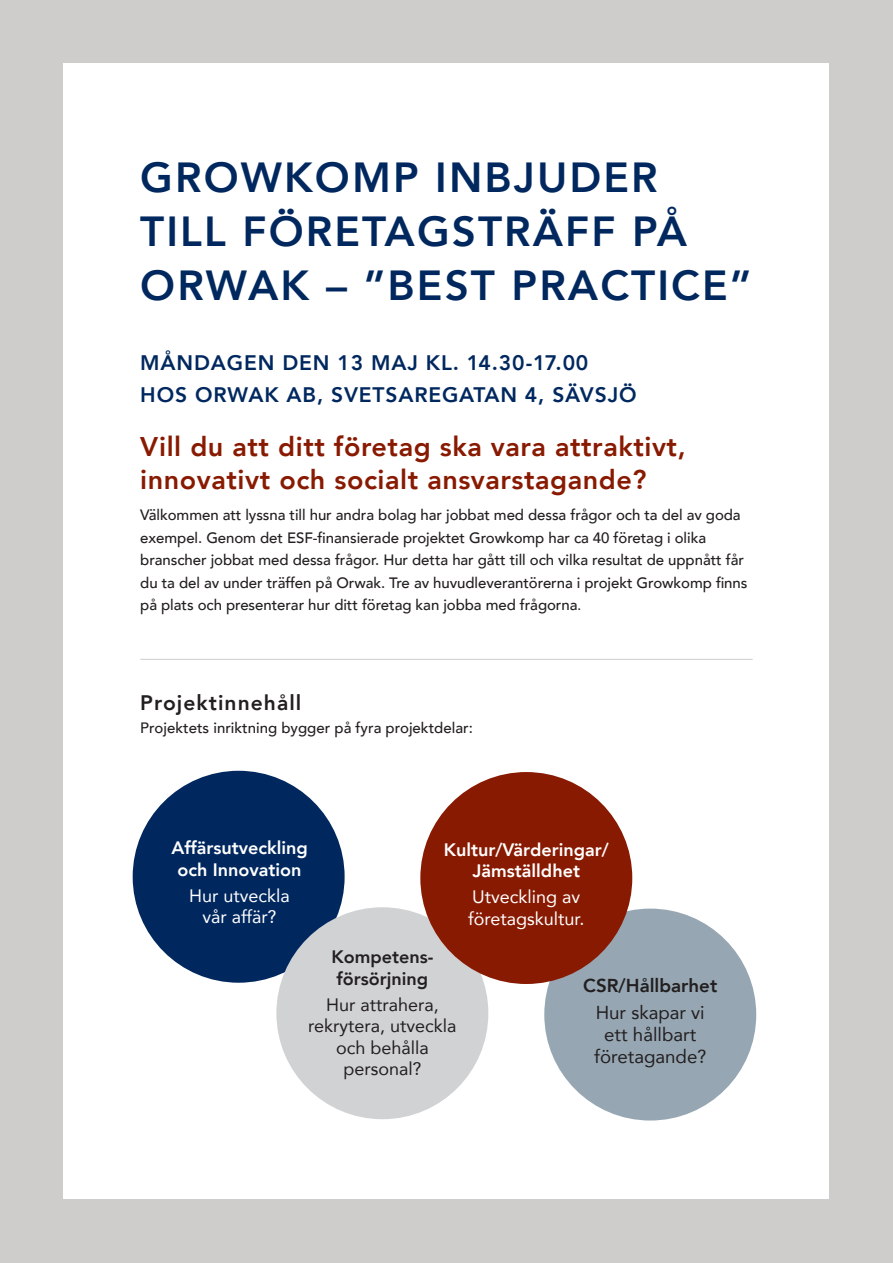
<style>
.page{position:relative;width:893px;height:1263px;background:#cfcdcc}
.page>*{position:absolute;margin:0;border:0;box-sizing:border-box;transform-origin:0 0}
.t1{font:800 42px/54px "Avenir";letter-spacing:.05em;color:#00285f}
.t2{font:800 27px/33px "Avenir";letter-spacing:.02em;color:#891a02}
.t3{font:800 21px/32.2px "Avenir";letter-spacing:.04em;color:#00285f}
.t4{font:800 21px "Avenir";letter-spacing:.05em;color:#231f20}
.t5{font:18.75px/22.5px "Avenir";color:#231f20;text-align:center}
.t6{font:800 18.75px "Avenir";color:#231f20}
.t7{font:800 18px/21.6px "Avenir";color:#fff;text-align:center}
.t8{font:18px/21.6px "Avenir";color:#231f20;text-align:center}
.t9{font:18px/21.6px "Avenir";color:#fff;text-align:center}
.t10{font:800 18px/21.6px "Avenir";color:#231f20}
.t11{font:500 15px/22.5px "Avenir";letter-spacing:-.005em;color:#231f20}
.s1{font-size:13.5px}
</style>
<div class="page">
<div style="left:64px;top:64px;width:765px;height:1135px;background:#fff"></div>
<div style="left:133px;top:771px;width:212px;height:212px;background:#00285f;border-radius:50%"></div>
<div style="left:276px;top:907px;width:212px;height:212px;background:#d1d2d4;border-radius:50%"></div>
<div style="left:544px;top:908px;width:212px;height:212px;background:#96a7b3;border-radius:50%"></div>
<div style="left:420px;top:772px;width:212px;height:212px;background:#891a02;border-radius:50%"></div>
<hr style="left:140px;top:659px;width:613px;height:1px;background:#cfcdcc">
<h1 class="t1" style="left:140px;top:150px;width:613px">GROWKOMP INBJUDER<br>TILL FÖRETAGSTRÄFF PÅ<br>ORWAK – ”BEST PRACTICE”</h1>
<h3 class="t3" style="left:140px;top:346px;width:498px">MÅNDAGEN DEN 13 MAJ KL. 14.30-17.00<br>HOS ORWAK AB, SVETSAREGATAN 4, SÄVSJÖ</h3>
<h2 class="t2" style="left:140px;top:430px;width:547px">Vill du att ditt företag ska vara attraktivt, innovativt och socialt ansvarstagande?</h2>
<p class="t11" style="left:140px;top:503px;width:609px">Välkommen att lyssna till hur andra bolag har jobbat med dessa frågor och ta del av goda exempel. Genom det ESF-finansierade projektet Growkomp har ca 40 företag i olika branscher jobbat med dessa frågor. Hur detta har gått till och vilka resultat de uppnått får du ta del av under träffen på Orwak. Tre av huvudleverantörerna i projekt Growkomp finns på plats och presenterar hur ditt företag kan jobba med frågorna<span class="s1">.</span></p>
<h3 class="t4" style="left:140px;top:686px;width:163px">Projektinnehåll</h3>
<p class="t11" style="left:140px;top:716px;width:334px">Projektets inriktning bygger på fyra projektdelar:</p>
<p class="t7" style="left:171px;top:837px;width:138px">Affärsutveckling och Innovation</p>
<p class="t9" style="left:189px;top:884px;width:102px">Hur utveckla vår affär?</p>
<p class="t7" style="left:444px;top:839px;width:166px">Kultur/Värderingar/<br>Jämställdhet</p>
<p class="t9" style="left:468px;top:885px;width:118px;text-align:left">Utveckling av företagskultur.</p>
<p class="t10" style="left:331px;top:946px;width:103px">Kompetens&shy;försörjning</p>
<p class="t8" style="left:308px;top:993px;width:150px">Hur attrahera, rekrytera, utveckla och behålla personal?</p>
<p class="t6" style="left:583px;top:971px;width:136px">CSR/Hållbarhet</p>
<p class="t5" style="left:594px;top:1000px;width:114px">Hur skapar vi ett hållbart företagande?</p>
</div>
